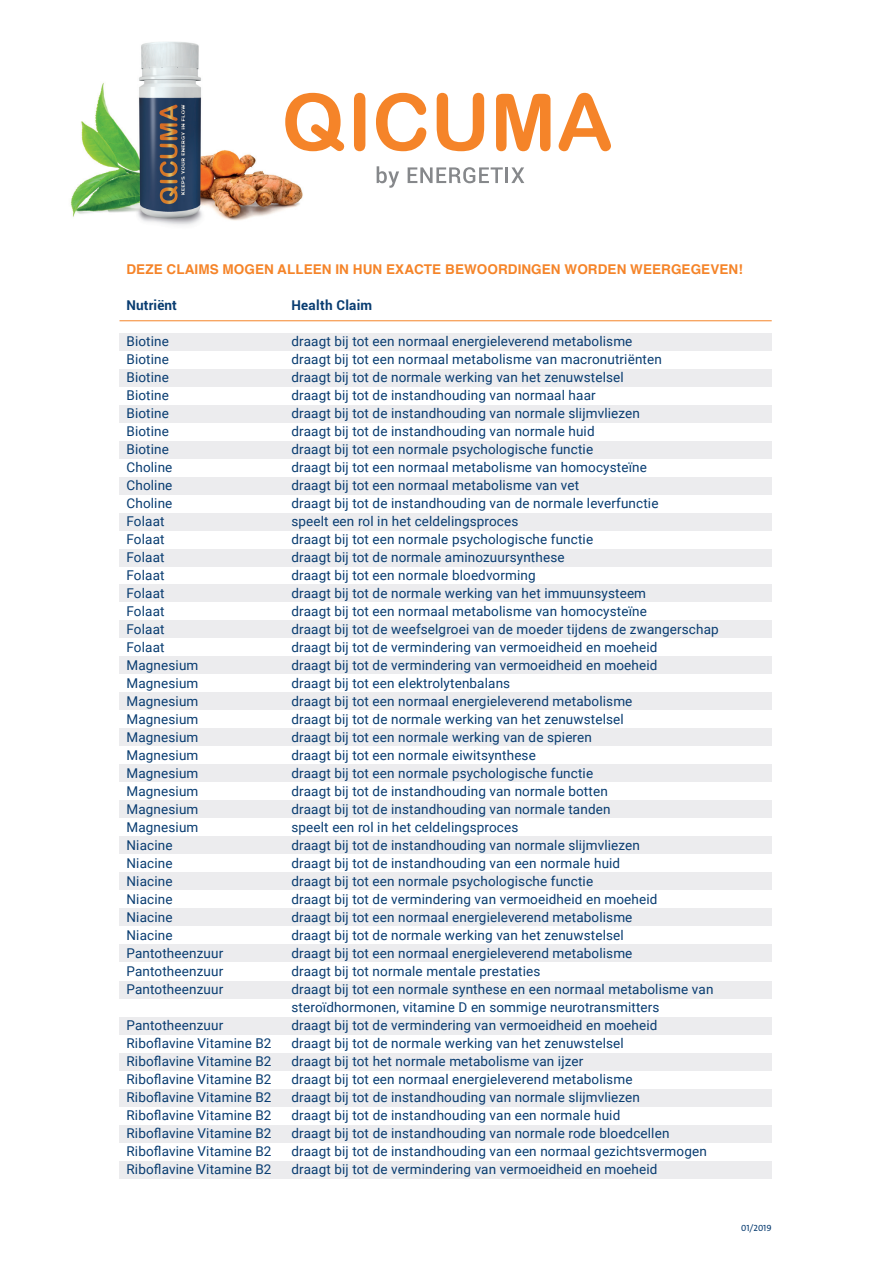
<style>
.page{position:relative;width:893px;height:1263px;background:#fff}
.page>*{position:absolute;margin:0;border:0;box-sizing:border-box;transform-origin:0 0}
.t1{font:13.5px/18px "Roboto";letter-spacing:.01em;color:#083c71}
.t2{font:700 13.5px "Helvetica";letter-spacing:.005em;color:#f58429}
.t3{font:700 13.5px "Roboto";letter-spacing:.02em;color:#083c71}
.t4{font:9px "The Sans LP5 Plain";letter-spacing:-.005em;color:#083c71}
</style>
<div class="page">
<img style="left:70px;top:42px;width:243px;height:184px">
<hr style="left:120px;top:320px;width:652px;height:1px;background:#f58429">
<svg style="left:377px;top:166px;width:22px;height:22px"></svg>
<svg style="left:408px;top:167px;width:116px;height:16px"></svg>
<svg style="left:354px;top:93px;width:11px;height:58px"></svg>
<svg style="left:376px;top:93px;width:50px;height:58px"></svg>
<svg style="left:437px;top:93px;width:47px;height:58px"></svg>
<svg style="left:496px;top:94px;width:54px;height:57px"></svg>
<svg style="left:559px;top:93px;width:52px;height:58px"></svg>
<svg style="left:285px;top:93px;width:60px;height:58px"></svg>
<div style="left:120px;top:333px;width:652px;height:18px;background:#ececee"></div>
<div style="left:120px;top:369px;width:652px;height:18px;background:#ececee"></div>
<div style="left:120px;top:405px;width:652px;height:18px;background:#ececee"></div>
<div style="left:120px;top:441px;width:652px;height:18px;background:#ececee"></div>
<div style="left:120px;top:477px;width:652px;height:18px;background:#ececee"></div>
<div style="left:120px;top:513px;width:652px;height:17px;background:#ececee"></div>
<div style="left:120px;top:549px;width:652px;height:17px;background:#ececee"></div>
<div style="left:120px;top:584px;width:652px;height:18px;background:#ececee"></div>
<div style="left:120px;top:620px;width:652px;height:18px;background:#ececee"></div>
<div style="left:120px;top:656px;width:652px;height:18px;background:#ececee"></div>
<div style="left:120px;top:692px;width:652px;height:18px;background:#ececee"></div>
<div style="left:120px;top:728px;width:652px;height:18px;background:#ececee"></div>
<div style="left:120px;top:764px;width:652px;height:18px;background:#ececee"></div>
<div style="left:120px;top:800px;width:652px;height:18px;background:#ececee"></div>
<div style="left:120px;top:836px;width:652px;height:18px;background:#ececee"></div>
<div style="left:120px;top:872px;width:652px;height:18px;background:#ececee"></div>
<div style="left:120px;top:908px;width:652px;height:18px;background:#ececee"></div>
<div style="left:120px;top:944px;width:652px;height:18px;background:#ececee"></div>
<div style="left:120px;top:981px;width:652px;height:18px;background:#ececee"></div>
<div style="left:120px;top:1017px;width:652px;height:18px;background:#ececee"></div>
<div style="left:120px;top:1053px;width:652px;height:18px;background:#ececee"></div>
<div style="left:120px;top:1089px;width:652px;height:17px;background:#ececee"></div>
<div style="left:120px;top:1125px;width:652px;height:17px;background:#ececee"></div>
<div style="left:120px;top:1161px;width:652px;height:17px;background:#ececee"></div>
<p class="t2" style="left:126px;top:258px;width:618px">DEZE CLAIMS MOGEN ALLEEN IN HUN EXACTE BEWOORDINGEN WORDEN WEERGEGEVEN!</p>
<p class="t3" style="left:126px;top:295px;width:52px">Nutriënt</p>
<p class="t3" style="left:291px;top:295px;width:82px">Health Claim</p>
<p class="t1" style="left:126px;top:331px;width:44px">Biotine</p>
<p class="t1" style="left:291px;top:331px;width:342px">draagt bij tot een normaal energieleverend metabolisme</p>
<p class="t1" style="left:126px;top:349px;width:44px">Biotine</p>
<p class="t1" style="left:291px;top:349px;width:372px">draagt bij tot een normaal metabolisme van macronutriënten</p>
<p class="t1" style="left:126px;top:367px;width:44px">Biotine</p>
<p class="t1" style="left:291px;top:367px;width:334px">draagt bij tot de normale werking van het zenuwstelsel</p>
<p class="t1" style="left:126px;top:385px;width:44px">Biotine</p>
<p class="t1" style="left:291px;top:385px;width:306px">draagt bij tot de instandhouding van normaal haar</p>
<p class="t1" style="left:126px;top:403px;width:44px">Biotine</p>
<p class="t1" style="left:291px;top:403px;width:350px">draagt bij tot de instandhouding van normale slijmvliezen</p>
<p class="t1" style="left:126px;top:421px;width:44px">Biotine</p>
<p class="t1" style="left:291px;top:421px;width:305px">draagt bij tot de instandhouding van normale huid</p>
<p class="t1" style="left:126px;top:439px;width:44px">Biotine</p>
<p class="t1" style="left:291px;top:439px;width:303px">draagt bij tot een normale psychologische functie</p>
<p class="t1" style="left:126px;top:457px;width:47px">Choline</p>
<p class="t1" style="left:291px;top:457px;width:357px">draagt bij tot een normaal metabolisme van homocysteïne</p>
<p class="t1" style="left:126px;top:475px;width:47px">Choline</p>
<p class="t1" style="left:291px;top:475px;width:289px">draagt bij tot een normaal metabolisme van vet</p>
<p class="t1" style="left:126px;top:493px;width:47px">Choline</p>
<p class="t1" style="left:291px;top:493px;width:369px">draagt bij tot de instandhouding van de normale leverfunctie</p>
<p class="t1" style="left:126px;top:511px;width:40px">Folaat</p>
<p class="t1" style="left:291px;top:511px;width:228px">speelt een rol in het celdelingsproces</p>
<p class="t1" style="left:126px;top:529px;width:40px">Folaat</p>
<p class="t1" style="left:291px;top:529px;width:303px">draagt bij tot een normale psychologische functie</p>
<p class="t1" style="left:126px;top:547px;width:40px">Folaat</p>
<p class="t1" style="left:291px;top:547px;width:275px">draagt bij tot de normale aminozuursynthese</p>
<p class="t1" style="left:126px;top:565px;width:40px">Folaat</p>
<p class="t1" style="left:291px;top:565px;width:246px">draagt bij tot een normale bloedvorming</p>
<p class="t1" style="left:126px;top:583px;width:40px">Folaat</p>
<p class="t1" style="left:291px;top:583px;width:356px">draagt bij tot de normale werking van het immuunsysteem</p>
<p class="t1" style="left:126px;top:601px;width:40px">Folaat</p>
<p class="t1" style="left:291px;top:601px;width:357px">draagt bij tot een normaal metabolisme van homocysteïne</p>
<p class="t1" style="left:126px;top:619px;width:40px">Folaat</p>
<p class="t1" style="left:291px;top:619px;width:429px">draagt bij tot de weefselgroei van de moeder tijdens de zwangerschap</p>
<p class="t1" style="left:126px;top:637px;width:40px">Folaat</p>
<p class="t1" style="left:291px;top:637px;width:367px">draagt bij tot de vermindering van vermoeidheid en moeheid</p>
<p class="t1" style="left:126px;top:655px;width:73px">Magnesium</p>
<p class="t1" style="left:291px;top:655px;width:367px">draagt bij tot de vermindering van vermoeidheid en moeheid</p>
<p class="t1" style="left:126px;top:673px;width:73px">Magnesium</p>
<p class="t1" style="left:291px;top:673px;width:220px">draagt bij tot een elektrolytenbalans</p>
<p class="t1" style="left:126px;top:691px;width:73px">Magnesium</p>
<p class="t1" style="left:291px;top:691px;width:342px">draagt bij tot een normaal energieleverend metabolisme</p>
<p class="t1" style="left:126px;top:709px;width:73px">Magnesium</p>
<p class="t1" style="left:291px;top:709px;width:334px">draagt bij tot de normale werking van het zenuwstelsel</p>
<p class="t1" style="left:126px;top:727px;width:73px">Magnesium</p>
<p class="t1" style="left:291px;top:727px;width:302px">draagt bij tot een normale werking van de spieren</p>
<p class="t1" style="left:126px;top:745px;width:73px">Magnesium</p>
<p class="t1" style="left:291px;top:745px;width:246px">draagt bij tot een normale eiwitsynthese</p>
<p class="t1" style="left:126px;top:763px;width:73px">Magnesium</p>
<p class="t1" style="left:291px;top:763px;width:303px">draagt bij tot een normale psychologische functie</p>
<p class="t1" style="left:126px;top:781px;width:73px">Magnesium</p>
<p class="t1" style="left:291px;top:781px;width:318px">draagt bij tot de instandhouding van normale botten</p>
<p class="t1" style="left:126px;top:799px;width:73px">Magnesium</p>
<p class="t1" style="left:291px;top:799px;width:321px">draagt bij tot de instandhouding van normale tanden</p>
<p class="t1" style="left:126px;top:817px;width:73px">Magnesium</p>
<p class="t1" style="left:291px;top:817px;width:228px">speelt een rol in het celdelingsproces</p>
<p class="t1" style="left:126px;top:835px;width:48px">Niacine</p>
<p class="t1" style="left:291px;top:835px;width:350px">draagt bij tot de instandhouding van normale slijmvliezen</p>
<p class="t1" style="left:126px;top:853px;width:48px">Niacine</p>
<p class="t1" style="left:291px;top:853px;width:330px">draagt bij tot de instandhouding van een normale huid</p>
<p class="t1" style="left:126px;top:871px;width:48px">Niacine</p>
<p class="t1" style="left:291px;top:871px;width:303px">draagt bij tot een normale psychologische functie</p>
<p class="t1" style="left:126px;top:889px;width:48px">Niacine</p>
<p class="t1" style="left:291px;top:889px;width:367px">draagt bij tot de vermindering van vermoeidheid en moeheid</p>
<p class="t1" style="left:126px;top:907px;width:48px">Niacine</p>
<p class="t1" style="left:291px;top:907px;width:342px">draagt bij tot een normaal energieleverend metabolisme</p>
<p class="t1" style="left:126px;top:925px;width:48px">Niacine</p>
<p class="t1" style="left:291px;top:925px;width:334px">draagt bij tot de normale werking van het zenuwstelsel</p>
<p class="t1" style="left:126px;top:943px;width:98px">Pantotheenzuur</p>
<p class="t1" style="left:292px;top:943px;width:342px">draagt bij tot een normaal energieleverend metabolisme</p>
<p class="t1" style="left:126px;top:961px;width:98px">Pantotheenzuur</p>
<p class="t1" style="left:292px;top:961px;width:250px">draagt bij tot normale mentale prestaties</p>
<p class="t1" style="left:126px;top:979px;width:98px">Pantotheenzuur</p>
<p class="t1" style="left:291px;top:979px;width:423px">draagt bij tot een normale synthese en een normaal metabolisme van steroïdhormonen, vitamine D en sommige neurotransmitters</p>
<p class="t1" style="left:126px;top:1015px;width:98px">Pantotheenzuur</p>
<p class="t1" style="left:292px;top:1015px;width:367px">draagt bij tot de vermindering van vermoeidheid en moeheid</p>
<p class="t1" style="left:126px;top:1033px;width:147px">Riboflavine Vitamine B2</p>
<p class="t1" style="left:292px;top:1033px;width:334px">draagt bij tot de normale werking van het zenuwstelsel</p>
<p class="t1" style="left:126px;top:1051px;width:147px">Riboflavine Vitamine B2</p>
<p class="t1" style="left:292px;top:1051px;width:293px">draagt bij tot het normale metabolisme van ijzer</p>
<p class="t1" style="left:126px;top:1069px;width:147px">Riboflavine Vitamine B2</p>
<p class="t1" style="left:292px;top:1069px;width:342px">draagt bij tot een normaal energieleverend metabolisme</p>
<p class="t1" style="left:126px;top:1087px;width:147px">Riboflavine Vitamine B2</p>
<p class="t1" style="left:292px;top:1087px;width:350px">draagt bij tot de instandhouding van normale slijmvliezen</p>
<p class="t1" style="left:126px;top:1105px;width:147px">Riboflavine Vitamine B2</p>
<p class="t1" style="left:292px;top:1105px;width:330px">draagt bij tot de instandhouding van een normale huid</p>
<p class="t1" style="left:126px;top:1123px;width:147px">Riboflavine Vitamine B2</p>
<p class="t1" style="left:292px;top:1123px;width:379px">draagt bij tot de instandhouding van normale rode bloedcellen</p>
<p class="t1" style="left:126px;top:1141px;width:147px">Riboflavine Vitamine B2</p>
<p class="t1" style="left:292px;top:1141px;width:417px">draagt bij tot de instandhouding van een normaal gezichtsvermogen</p>
<p class="t1" style="left:126px;top:1159px;width:147px">Riboflavine Vitamine B2</p>
<p class="t1" style="left:292px;top:1159px;width:367px">draagt bij tot de vermindering van vermoeidheid en moeheid</p>
<p class="t4" style="left:741px;top:1222px;width:32px">01/2019</p>
</div>
